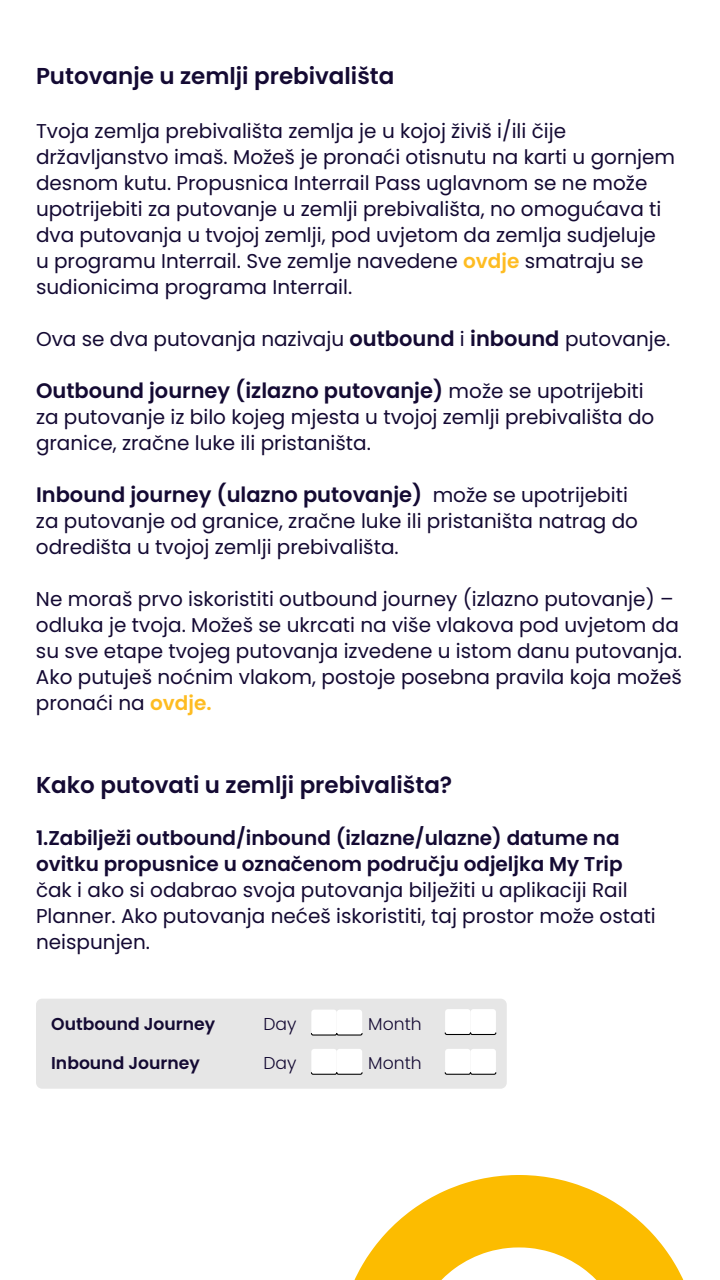
<style>
.page{position:relative;width:720px;height:1280px;background:#fff}
.page>*{position:absolute;margin:0;border:0;box-sizing:border-box;transform-origin:0 0}
.t1{font:600 23px "Poppins";color:#140a33}
.t2{font:600 21px "Poppins";color:#140a33}
.t3{font:20px/26px "Poppins";color:#140a33}
.t4{font:600 20px/26px "Poppins";color:#140a33}
.t5{font:600 17.2px "Poppins";color:#140a33}
.t6{font:300 17.2px "Poppins";color:#140a33}
.s1{font-weight:600;color:#febc22}
.s2{font-weight:600;font-size:21px}
.s3{font-weight:400;font-size:20px}
</style>
<div class="page">
<svg style="left:354px;top:1175px;width:330px;height:105px;fill:#fcbc00"></svg>
<div style="left:36px;top:999px;width:471px;height:90px;background:#e6e6e6;border-radius:6px"></div>
<div style="left:311px;top:1010px;width:26px;height:25px;background:#fff;border-radius:3px"></div>
<div style="left:337px;top:1010px;width:25px;height:25px;background:#fff;border-radius:3px"></div>
<svg style="left:311px;top:1032px;width:52px;height:4px"></svg>
<div style="left:445px;top:1009px;width:26px;height:26px;background:#fff;border-radius:3px"></div>
<div style="left:471px;top:1009px;width:25px;height:26px;background:#fff;border-radius:3px"></div>
<svg style="left:444px;top:1032px;width:53px;height:3px"></svg>
<div style="left:311px;top:1049px;width:26px;height:25px;background:#fff;border-radius:3px"></div>
<div style="left:337px;top:1049px;width:25px;height:25px;background:#fff;border-radius:3px"></div>
<svg style="left:311px;top:1072px;width:52px;height:3px"></svg>
<div style="left:445px;top:1049px;width:26px;height:25px;background:#fff;border-radius:3px"></div>
<div style="left:471px;top:1049px;width:25px;height:25px;background:#fff;border-radius:3px"></div>
<svg style="left:444px;top:1072px;width:53px;height:3px"></svg>
<p class="t1" style="left:36px;top:63px;width:360px">Putovanje u zemlji prebivališta</p>
<p class="t3" style="left:36px;top:118px;width:641px">Tvoja zemlja prebivališta zemlja je u kojoj živiš i/ili čije državljanstvo imaš. Možeš je pronaći otisnutu na karti u gornjem desnom kutu. Propusnica Interrail Pass uglavnom se ne može upotrijebiti za putovanje u zemlji prebivališta, no omogućava ti dva putovanja u tvojoj zemlji, pod uvjetom da zemlja sudjeluje<br>u programu Interrail. Sve zemlje navedene <span class="s1">ovdje</span> smatraju se sudionicima programa Interrail.</p>
<p class="t3" style="left:36px;top:326px;width:636px">Ova se dva putovanja nazivaju <span class="s2">outbound</span> i <span class="s2">inbound</span> putovanje.</p>
<p class="t2" style="left:36px;top:378px;width:609px">Outbound journey (izlazno putovanje) <span class="s3">može se upotrijebiti</span></p>
<p class="t3" style="left:36px;top:404px;width:620px">za putovanje iz bilo kojeg mjesta u tvojoj zemlji prebivališta do granice, zračne luke ili pristaništa.</p>
<p class="t2" style="left:36px;top:482px;width:593px">Inbound journey (ulazno putovanje) <span class="s3">može se upotrijebiti</span></p>
<p class="t3" style="left:36px;top:508px;width:604px">za putovanje od granice, zračne luke ili pristaništa natrag do odredišta u tvojoj zemlji prebivališta.</p>
<p class="t3" style="left:36px;top:586px;width:648px">Ne moraš prvo iskoristiti outbound journey (izlazno putovanje) – odluka je tvoja. Možeš se ukrcati na više vlakova pod uvjetom da su sve etape tvojeg putovanja izvedene u istom danu putovanja.<br>Ako putuješ noćnim vlakom, postoje posebna pravila koja možeš pronaći na <span class="s1">ovdje.</span></p>
<p class="t1" style="left:36px;top:771px;width:418px">Kako putovati u zemlji prebivališta?</p>
<p class="t4" style="left:36px;top:825px;width:588px">1.Zabilježi outbound/inbound (izlazne/ulazne) datume na ovitku propusnice u označenom području odjeljka My Trip</p>
<p class="t3" style="left:36px;top:877px;width:621px">čak i ako si odabrao svoja putovanja bilježiti u aplikaciji Rail<br>Planner. Ako putovanja nećeš iskoristiti, taj prostor može ostati neispunjen.</p>
<p class="t5" style="left:51px;top:1014px;width:166px">Outbound Journey</p>
<p class="t5" style="left:51px;top:1053px;width:150px">Inbound Journey</p>
<p class="t6" style="left:263px;top:1014px;width:35px">Day</p>
<p class="t6" style="left:368px;top:1014px;width:55px">Month</p>
<p class="t6" style="left:263px;top:1053px;width:35px">Day</p>
<p class="t6" style="left:368px;top:1053px;width:55px">Month</p>
</div>
